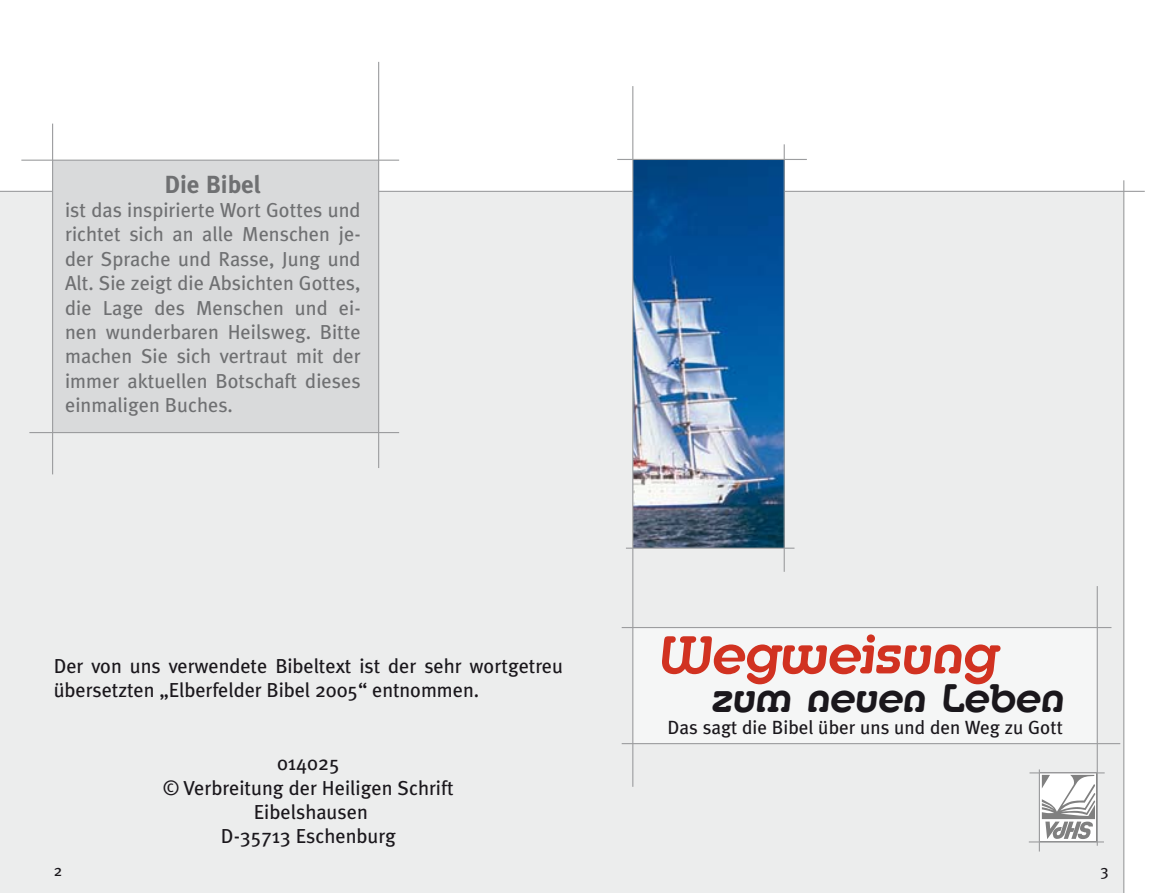
<style>
.page{position:relative;width:1149px;height:893px;background:#fff}
.page>*{position:absolute;margin:0;border:0;box-sizing:border-box;transform-origin:0 0}
.t1{font:800 54px "Medfly";color:#d13221}
.t2{font:800 40.5px "Medfly";color:#1a171c}
.t3{font:700 24.75px "Meta Plus";color:#6f7072}
.t4{font:20.25px/24.3px "Meta Plus";color:#6f7072;text-align:justify}
.t5{font:20.25px/24.3px "Meta Plus";letter-spacing:-.005em;color:#1a171c}
.t6{font:19.12px "Meta Plus";color:#1a171c}
.t7{font:15.75px "Meta Plus";color:#1a171c}
</style>
<div class="page">
<div style="left:0;top:191px;width:1123px;height:702px;background:#eceded"></div>
<hr style="left:0;top:191px;width:1144px;height:1px;background:#9c9d9f">
<div style="left:1039px;top:773px;width:56px;height:68px;background:linear-gradient(to right,#fff,#fefefe)"></div>
<svg style="left:1041px;top:775px;width:53px;height:64px;background:#cdcdcd"></svg>
<div style="left:633px;top:628px;width:462px;height:115px;background:#f5f6f6"></div>
<hr style="left:621px;top:627px;width:490px;height:1px;background:#9c9d9f">
<hr style="left:1096px;top:586px;width:1px;height:260px;background:#9c9d9f">
<hr style="left:621px;top:743px;width:498px;height:1px;background:#9c9d9f">
<img style="left:633px;top:160px;width:150px;height:388px">
<div style="left:53px;top:160px;width:326px;height:273px;background:#d9dadb"></div>
<hr style="left:52px;top:124px;width:1px;height:350px;background:#9c9d9f">
<hr style="left:29px;top:432px;width:370px;height:1px;background:#9c9d9f">
<hr style="left:378px;top:62px;width:1px;height:406px;background:#9c9d9f">
<hr style="left:21px;top:160px;width:378px;height:1px;background:#9c9d9f">
<hr style="left:1029px;top:772px;width:75px;height:1px;background:#9c9d9f">
<hr style="left:1028px;top:841px;width:75px;height:1px;background:#9c9d9f">
<hr style="left:1038px;top:769px;width:1px;height:82px;background:#9c9d9f">
<hr style="left:1122px;top:180px;width:1px;height:713px;background:#9c9d9f">
<hr style="left:632px;top:86px;width:1px;height:701px;background:#9c9d9f">
<hr style="left:783px;top:144px;width:1px;height:428px;background:#9c9d9f">
<hr style="left:617px;top:159px;width:189px;height:1px;background:#9c9d9f">
<hr style="left:625px;top:548px;width:169px;height:1px;background:#9c9d9f">
<p class="t3" style="left:164px;top:172px;width:98px">Die Bibel</p>
<p class="t4" style="left:65px;top:199px;width:297px">ist das inspirierte Wort Gottes und richtet sich an alle Menschen je&shy;der Sprache und Rasse, Jung und Alt. Sie zeigt die Absichten Gottes, die Lage des Menschen und ei&shy;nen wunderbaren Heilsweg. Bitte ma chen Sie sich vertraut mit der immer aktuellen Botschaft dieses einmaligen Buches.</p>
<p class="t5" style="left:54px;top:654px;width:511px">Der von uns verwendete Bibeltext ist der sehr wortgetreu übersetzten „Elberfelder Bibel 2005“ entnommen.</p>
<p class="t5" style="left:163px;top:752px;width:292px;text-align:center">014025<br>© Verbreitung der Heiligen Schrift<br>Eibelshausen<br>D-35713 Eschenburg</p>
<h1 class="t1" style="left:657px;top:624px;width:340px">Wegweisung</h1>
<h2 class="t2" style="left:711px;top:674px;width:353px">zum neuen Leben</h2>
<p class="t6" style="left:667px;top:718px;width:397px">Das sagt die Bibel über uns und den Weg zu Gott</p>
<p class="t7" style="left:54px;top:863px;width:10px">2</p>
<p class="t7" style="left:1100px;top:863px;width:10px">3</p>
</div>
